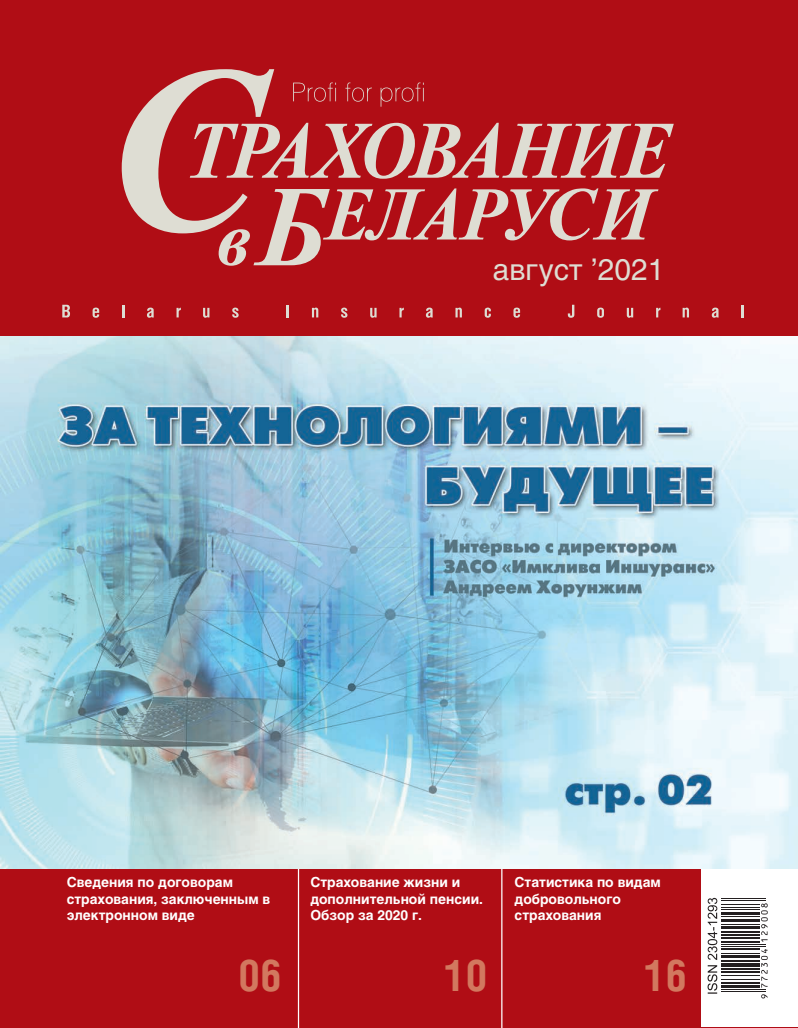
<style>
.page{position:relative;width:798px;height:1028px;background:#fff}
.page>*{position:absolute;margin:0;border:0;box-sizing:border-box;transform-origin:0 0}
.t1{font:700 43.75px "Helios Cond C";color:#d2785f}
.t2{font:29.62px "Helios C";color:#deddd3}
.t3{font:700 13.75px/16.2px "Helios C";color:#fff}
</style>
<div class="page">
<div style="left:0;top:868px;width:797px;height:160px;background:#b00d15"></div>
<div style="left:0;top:0;width:797px;height:341px;background:#b00d15"></div>
<hr style="left:298px;top:868px;width:1px;height:160px;background:#fff">
<hr style="left:501px;top:868px;width:1px;height:160px;background:#fff">
<svg style="left:62px;top:305px;width:8px;height:12px"></svg>
<svg style="left:93px;top:307px;width:6px;height:11px"></svg>
<svg style="left:122px;top:305px;width:2px;height:12px"></svg>
<svg style="left:147px;top:307px;width:7px;height:11px"></svg>
<svg style="left:176px;top:308px;width:5px;height:9px"></svg>
<svg style="left:203px;top:308px;width:6px;height:10px"></svg>
<svg style="left:232px;top:307px;width:6px;height:11px"></svg>
<svg style="left:286px;top:305px;width:3px;height:12px"></svg>
<svg style="left:312px;top:307px;width:6px;height:10px"></svg>
<svg style="left:341px;top:307px;width:6px;height:11px"></svg>
<svg style="left:370px;top:308px;width:6px;height:10px"></svg>
<svg style="left:399px;top:308px;width:4px;height:9px"></svg>
<svg style="left:426px;top:307px;width:6px;height:11px"></svg>
<svg style="left:455px;top:307px;width:6px;height:10px"></svg>
<svg style="left:484px;top:307px;width:6px;height:11px"></svg>
<svg style="left:513px;top:307px;width:7px;height:11px"></svg>
<svg style="left:567px;top:305px;width:7px;height:13px"></svg>
<svg style="left:597px;top:307px;width:6px;height:11px"></svg>
<svg style="left:626px;top:308px;width:7px;height:10px"></svg>
<svg style="left:656px;top:308px;width:4px;height:9px"></svg>
<svg style="left:682px;top:307px;width:6px;height:10px"></svg>
<svg style="left:711px;top:307px;width:7px;height:11px"></svg>
<svg style="left:741px;top:305px;width:2px;height:12px"></svg>
<svg style="left:122px;top:69px;width:551px;height:197px"></svg>
<div style="left:700px;top:868px;width:97px;height:159px;background:#fff"></div>
<svg style="left:707px;top:897px;width:10px;height:96px"></svg>
<hr style="left:720px;top:991px;width:45px;height:1px;background:#231f20">
<hr style="left:720px;top:989px;width:45px;height:1px;background:#231f20">
<hr style="left:720px;top:985px;width:39px;height:3px;background:#231f20">
<hr style="left:720px;top:982px;width:39px;height:2px;background:#231f20">
<hr style="left:720px;top:979px;width:39px;height:1px;background:#231f20">
<hr style="left:720px;top:975px;width:39px;height:1px;background:#231f20">
<hr style="left:720px;top:971px;width:39px;height:2px;background:#231f20">
<hr style="left:720px;top:968px;width:39px;height:2px;background:#231f20">
<hr style="left:720px;top:963px;width:39px;height:4px;background:#231f20">
<hr style="left:720px;top:961px;width:39px;height:1px;background:#231f20">
<hr style="left:720px;top:959px;width:39px;height:1px;background:#231f20">
<hr style="left:720px;top:954px;width:39px;height:3px;background:#231f20">
<hr style="left:720px;top:952px;width:39px;height:1px;background:#231f20">
<hr style="left:720px;top:947px;width:39px;height:2px;background:#231f20">
<hr style="left:720px;top:945px;width:45px;height:1px;background:#231f20">
<hr style="left:720px;top:943px;width:45px;height:1px;background:#231f20">
<hr style="left:720px;top:940px;width:39px;height:2px;background:#231f20">
<hr style="left:720px;top:936px;width:39px;height:2px;background:#231f20">
<hr style="left:720px;top:934px;width:39px;height:1px;background:#231f20">
<hr style="left:720px;top:931px;width:39px;height:1px;background:#231f20">
<hr style="left:720px;top:926px;width:39px;height:2px;background:#231f20">
<hr style="left:720px;top:924px;width:39px;height:1px;background:#231f20">
<hr style="left:720px;top:919px;width:39px;height:2px;background:#231f20">
<hr style="left:720px;top:916px;width:39px;height:1px;background:#231f20">
<hr style="left:720px;top:912px;width:39px;height:3px;background:#231f20">
<hr style="left:720px;top:909px;width:39px;height:1px;background:#231f20">
<hr style="left:720px;top:907px;width:39px;height:1px;background:#231f20">
<hr style="left:720px;top:904px;width:39px;height:1px;background:#231f20">
<hr style="left:720px;top:900px;width:45px;height:1px;background:#231f20">
<hr style="left:720px;top:898px;width:45px;height:1px;background:#231f20">
<svg style="left:761px;top:994px;width:6px;height:4px"></svg>
<svg style="left:761px;top:949px;width:6px;height:38px"></svg>
<svg style="left:761px;top:903px;width:6px;height:38px"></svg>
<img style="left:0;top:337px;width:797px;height:531px">
<h2 class="t2" style="left:492px;top:251px;width:173px">август ’2021</h2>
<p class="t3" style="left:67px;top:874px;width:205px">Сведения по договорам страхования, заключенным в электронном виде</p>
<p class="t3" style="left:514px;top:874px;width:148px">Статистика по видам добровольного страхования</p>
<p class="t3" style="left:310px;top:874px;width:174px">Страхование жизни и дополнительной пенсии.<br>Обзор за 2020 г.</p>
<h1 class="t1" style="left:238px;top:949px;width:45px">06</h1>
<h1 class="t1" style="left:444px;top:949px;width:44px">10</h1>
<h1 class="t1" style="left:644px;top:949px;width:44px">16</h1>
</div>
